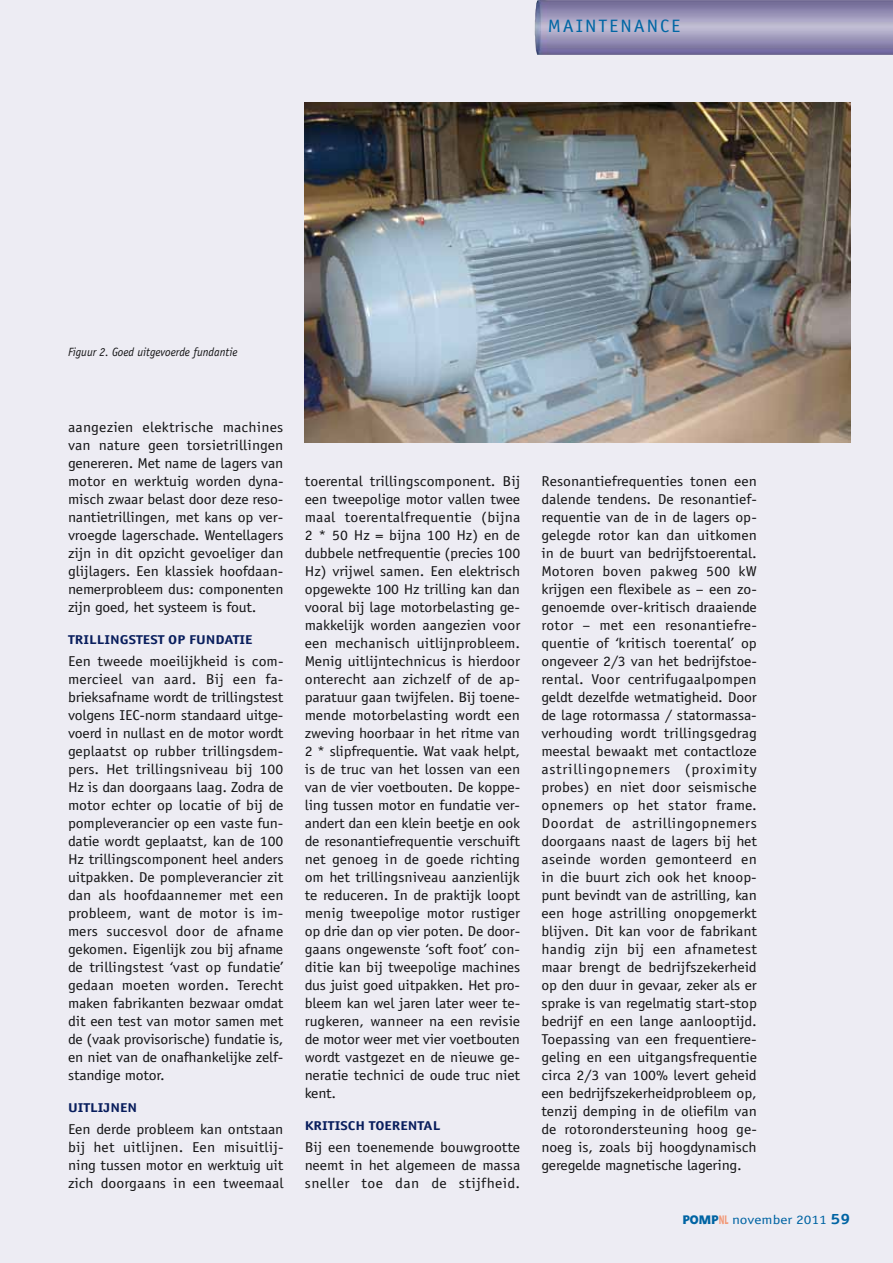
<style>
.page{position:relative;width:893px;height:1263px;background:#edecf3}
.page>*{position:absolute;margin:0;border:0;box-sizing:border-box;transform-origin:0 0}
.t1{font:18px "Officina Sans Std";letter-spacing:.1em;color:#0066a4;scale:1.1 1}
.t2{font:14.4px/18px "Officina Sans Std";letter-spacing:-.01em;color:#141415;text-align:justify;scale:1.1 1}
.t3{font:700 12.9px "Officina Sans Std";color:#091e5d;scale:1.2 1}
.t4{font:12.9px "Officina Sans Std";color:#0064a3;scale:1.2 1}
.t5{font:italic 12px "Officina Sans Std";color:#141415;scale:.96 1}
.s1{font-family:"Shannon";font-weight:800;font-size:12px}
.s2{font-family:"Shannon";font-weight:800;font-size:12px;color:#f29a79}
.s3{font-weight:700;font-size:15px}
</style>
<div class="page">
<img style="left:534px;top:0;width:359px;height:55px">
<img style="left:305px;top:102px;width:545px;height:341px">
<p class="t1" style="left:548px;top:15px;width:122px">MAINTENANCE</p>
<p class="t5" style="left:68px;top:345px;width:178px">Figuur 2. Goed uitgevoerde fundantie</p>
<p class="t2" style="left:68px;top:418px;width:197px">aangezien elektrische machines van nature geen torsietrillingen genereren. Met name de lagers van motor en werktuig worden dyna&shy;misch zwaar belast door deze reso&shy;nantietrillingen, met kans op ver&shy;vroegde lagerschade. Wentellagers zijn in dit opzicht gevoeliger dan glijlagers. Een klassiek hoofdaan&shy;nemerprobleem dus: componenten zijn goed, het systeem is fout.</p>
<p class="t3" style="left:68px;top:631px;width:155px">TRILLINGSTEST OP FUNDATIE</p>
<p class="t2" style="left:68px;top:652px;width:197px">Een tweede moeilijkheid is com&shy;mercieel van aard. Bij een fa&shy;brieksafname wordt de trillingstest volgens IEC-norm standaard uitge&shy;voerd in nullast en de motor wordt geplaatst op rubber trillingsdem&shy;pers. Het trillingsniveau bij 100<br>Hz is dan doorgaans laag. Zodra de motor echter op locatie of bij de pompleverancier op een vaste fun&shy;datie wordt geplaatst, kan de 100<br>Hz trillingscomponent heel anders uitpakken. De pompleverancier zit dan als hoofdaannemer met een probleem, want de motor is im&shy;mers succesvol door de afname gekomen. Eigenlijk zou bij afname de trillingstest ‘vast op fundatie’ gedaan moeten worden. Terecht maken fabrikanten bezwaar omdat dit een test van motor samen met de (vaak provisorische) fundatie is, en niet van de onafhankelijke zelf&shy;standige motor.</p>
<p class="t3" style="left:68px;top:1099px;width:59px">UITLIJNEN</p>
<p class="t2" style="left:68px;top:1120px;width:197px">Een derde probleem kan ontstaan bij het uitlijnen. Een misuitlij&shy;ning tussen motor en werktuig uit zich doorgaans in een tweemaal</p>
<p class="t2" style="left:305px;top:472px;width:197px">toerental trillingscomponent. Bij een tweepolige motor vallen twee maal toerentalfrequentie (bijna 2 * 50 Hz = bijna 100 Hz) en de dubbele netfrequentie (precies 100<br>Hz) vrijwel samen. Een elektrisch opgewekte 100 Hz trilling kan dan vooral bij lage motorbelasting ge&shy;makkelijk worden aangezien voor een mechanisch uitlijnprobleem.<br>Menig uitlijntechnicus is hierdoor onterecht aan zichzelf of de ap&shy;paratuur gaan twijfelen. Bij toene&shy;mende motorbelasting wordt een zweving hoorbaar in het ritme van 2 * slipfrequentie. Wat vaak helpt, is de truc van het lossen van een van de vier voetbouten. De koppe&shy;ling tussen motor en fundatie ver&shy;andert dan een klein beetje en ook de resonantiefrequentie verschuift net genoeg in de goede richting om het trillingsniveau aanzienlijk te reduceren. In de praktijk loopt menig tweepolige motor rustiger op drie dan op vier poten. De door&shy;gaans ongewenste ‘soft foot’ con&shy;ditie kan bij tweepolige machines dus juist goed uitpakken. Het pro&shy;bleem kan wel jaren later weer te&shy;rugkeren, wanneer na een revisie de motor weer met vier voetbouten wordt vastgezet en de nieuwe ge&shy;neratie technici de oude truc niet kent.</p>
<p class="t3" style="left:305px;top:1117px;width:115px">KRITISCH TOERENTAL</p>
<p class="t2" style="left:305px;top:1138px;width:197px">Bij een toenemende bouwgrootte neemt in het algemeen de massa sneller toe dan de stijfheid.</p>
<p class="t2" style="left:541px;top:472px;width:197px">Resonantiefrequenties tonen een dalende tendens. De resonantief&shy;requentie van de in de lagers op&shy;gelegde rotor kan dan uitkomen in de buurt van bedrijfstoerental.<br>Motoren boven pakweg 500 kW krijgen een flexibele as – een zo&shy;genoemde over-kritisch draaiende rotor – met een resonantiefre&shy;quentie of ‘kritisch toerental’ op ongeveer 2/3 van het bedrijfstoe&shy;rental. Voor centrifugaalpompen geldt dezelfde wetmatigheid. Door de lage rotormassa / statormassa&shy;verhouding wordt trillingsgedrag meestal bewaakt met contactloze astrillingopnemers (proximity probes) en niet door seismische opnemers op het stator frame.<br>Doordat de astrillingopnemers doorgaans naast de lagers bij het aseinde worden gemonteerd en in die buurt zich ook het knoop&shy;punt bevindt van de astrilling, kan een hoge astrilling onopgemerkt blijven. Dit kan voor de fabrikant handig zijn bij een afnametest maar brengt de bedrijfszekerheid op den duur in gevaar, zeker als er sprake is van regelmatig start-stop bedrijf en een lange aanlooptijd.<br>Toepassing van een frequentiere&shy;geling en een uitgangsfrequentie circa 2/3 van 100% levert geheid een bedrijfszekerheidprobleem op, tenzij demping in de oliefilm van de rotorondersteuning hoog ge&shy;noeg is, zoals bij hoogdynamisch geregelde magnetische lagering.</p>
<p class="t4" style="left:682px;top:1212px;width:142px"><span class="s1">POMP</span><span class="s2">NL</span> november 2011 <span class="s3">59</span></p>
<p class="t4" style="left:811px;top:1212px;width:14px">08</p>
</div>
